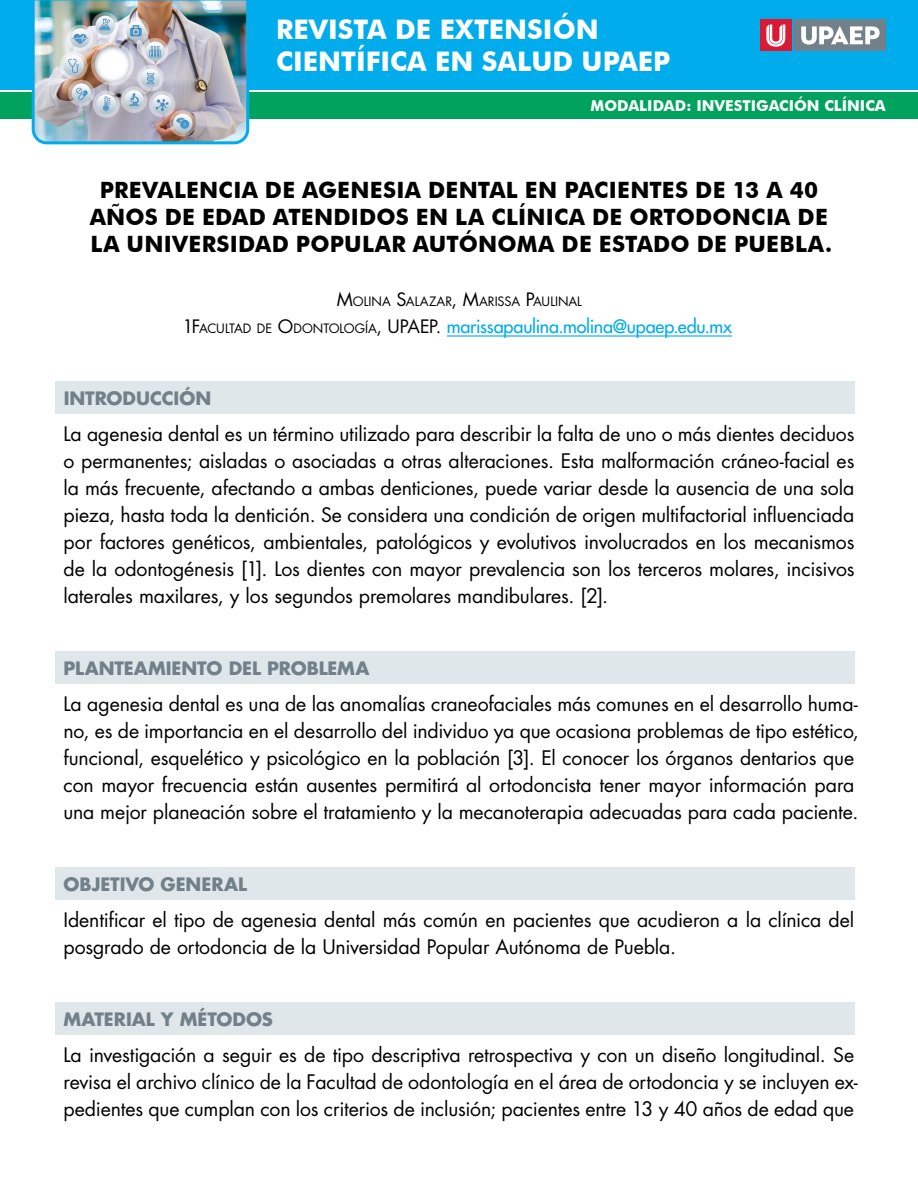
<style>
.page{position:relative;width:918px;height:1188px;background:#fff}
.page>*{position:absolute;margin:0;border:0;box-sizing:border-box;transform-origin:0 0}
.t1{font:700 27px/32.4px "Futura BT";color:#fff}
.título{font:700 22.5px/27px "Futura BT";letter-spacing:.01em;color:#000;text-align:center}
.cuerpo{font:19.5px/27px "Futura Std";letter-spacing:-.005em;color:#000}
.apartado{font:700 18px "Futura Std";color:#72808a}
.autores_c_email{font:500 18px "Futura Std";letter-spacing:-.01em;color:#00aceb}
.t2{font:700 15px "Futura BT";color:#fff}
.autores_c_email-2{font:12.6px "Futura Std";letter-spacing:-.005em;color:#000}
.s1{font-size:18px}
.s2{font-weight:400;color:#000}
.s3{font-weight:400;font-size:12.6px;color:#000}
</style>
<div class="page">
<div style="left:0;top:92px;width:918px;height:27px;background:#00a25e"></div>
<div style="left:0;top:0;width:918px;height:90px;background:#00aceb"></div>
<img style="left:31px;top:0;width:219px;height:145px">
<div style="left:795px;top:20px;width:91px;height:31px;background:#72808a"></div>
<svg style="left:801px;top:26px;width:79px;height:19px"></svg>
<div style="left:760px;top:20px;width:32px;height:31px;background:#da1a32"></div>
<svg style="left:766px;top:25px;width:19px;height:22px"></svg>
<hr style="left:447px;top:335px;width:285px;height:2px;background:#00aceb">
<div style="left:56px;top:381px;width:799px;height:33px;background:#e0e7eb"></div>
<div style="left:56px;top:651px;width:799px;height:33px;background:#e0e7eb"></div>
<div style="left:56px;top:867px;width:799px;height:33px;background:#e0e7eb"></div>
<div style="left:56px;top:1002px;width:799px;height:33px;background:#e0e7eb"></div>
<h1 class="t1" style="left:276px;top:13px;width:396px">REVISTA DE EXTENSIÓN<br>CIENTÍFICA EN SALUD UPAEP</h1>
<p class="t2" style="left:591px;top:97px;width:297px">MODALIDAD: INVESTIGACIÓN CLÍNICA</p>
<p class="título" style="left:90px;top:176px;width:744px">PREVALENCIA DE AGENESIA DENTAL EN PACIENTES DE 13 A 40<br>AÑOS DE EDAD ATENDIDOS EN LA CLÍNICA DE ORTODONCIA DE<br>LA UNIVERSIDAD POPULAR AUTÓNOMA DE ESTADO DE PUEBLA.</p>
<p class="autores_c_email-2" style="left:337px;top:293px;width:247px"><span class="s1">M</span>OLI NA <span class="s1">S</span>ALAZAR<span class="s1">, M</span>ARI SSA <span class="s1">P</span>AULI NAL</p>
<p class="autores_c_email" style="left:182px;top:315px;width:551px"><span class="s2">1F</span><span class="s3">ACULTAD DE</span> <span class="s2">O</span><span class="s3">DONTOLOGÍA</span><span class="s2">, U PAE P.</span> marissapaulina.molina@upaep.edu.mx</p>
<p class="apartado" style="left:64px;top:386px;width:149px">INTRODUCCIÓN</p>
<p class="cuerpo" style="left:63px;top:421px;width:793px;text-align:justify">La agenesia dental es un término utilizado para describir la falta de uno o más dientes deciduos o permanentes; aisladas o asociadas a otras alteraciones. Esta malformación crá neo-facial es la más frecuente, afectando a ambas denticiones, puede variar desde la ausencia de una sola pieza, hasta toda la dentición. Se considera una condición de origen multifactorial influenciada por factores genéticos, ambientales, patológicos y evolutivos involucrados en los mecanismos de la odontogénesis [1]. Los dientes con mayor prevalencia son los terceros molares, incisivos laterales maxilares, y los segundos premolares mandibulares. [2].</p>
<p class="apartado" style="left:64px;top:656px;width:307px">PLANTEAMIENTO DEL PROBLEMA</p>
<p class="cuerpo" style="left:63px;top:691px;width:797px">La agenesia dental es una de las anomalías craneofaciales más comunes en el desarrollo huma&shy;no, es de importancia en el desarrollo del individuo ya que ocasiona problemas de tipo estético, funcional, esquelético y psicológico en la población [3]. El conocer los órganos dentarios que con mayor frecuencia están ausentes permitirá al ortodoncista tener mayor información para una mejor planeación sobre el tratamiento y la mecanoterapia adecuadas para cada paciente.</p>
<p class="apartado" style="left:64px;top:872px;width:185px">OBJETIVO GENERAL</p>
<p class="cuerpo" style="left:63px;top:907px;width:792px">Identificar el tipo de agenesia dental más común en pacientes que acudieron a la clínica del posgrado de ortodoncia de la Universidad Popular Autónoma de Puebla.</p>
<p class="apartado" style="left:63px;top:1007px;width:211px">MATERIAL Y MÉTODOS</p>
<p class="cuerpo" style="left:63px;top:1042px;width:796px">La investigación a seguir es de tipo descriptiva retrospectiva y con un diseño longitudinal. Se revisa el archivo clínico de la Facultad de odontología en el área de ortodoncia y se incluyen ex&shy;pedientes que cumplan con los criterios de inclusión; pacientes entre 13 y 40 años de edad que</p>
</div>
